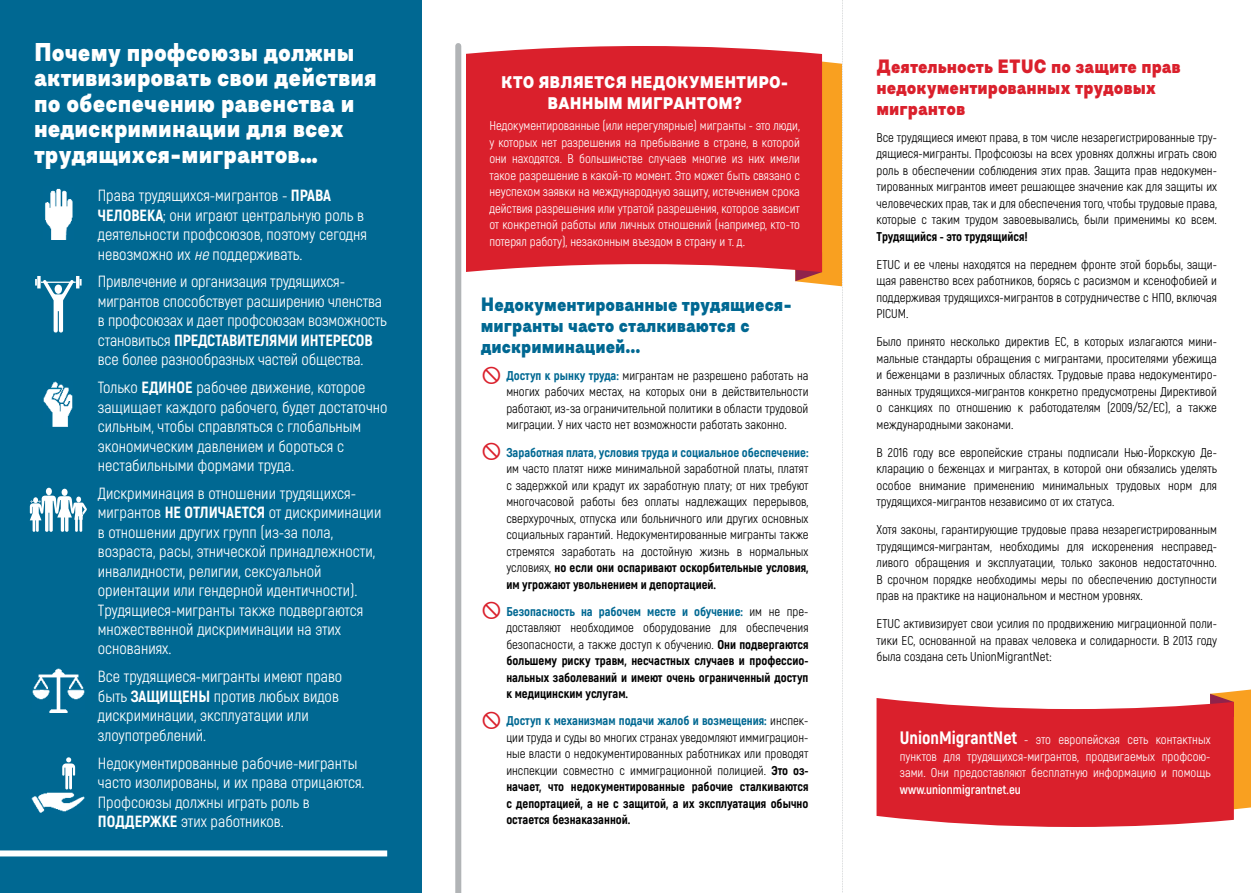
<style>
.page{position:relative;width:1251px;height:893px;background:#fff}
.page>*{position:absolute;margin:0;border:0;box-sizing:border-box;transform-origin:0 0}
.t1{font:800 24px/25.5px "Asket";color:#fff;scale:.9 1}
.t2{font:800 18px/21px "Asket";color:#006892;scale:.9 1}
.t3{font:800 18px/21px "Asket";color:#da202c;scale:.9 1}
.txt_bigger{font:16.2px/19.5px "Akrobat";color:#fff}
.t4{font:800 15.75px/21px "Asket";color:#fff;text-align:center;scale:.9 1}
.txt{font:12.75px/16.5px "Akrobat";color:#000;text-align:justify}
.txt-2{font:12.75px/16.5px "Akrobat";color:#fff;text-align:justify}
.t5{font:800 12.75px/16.5px "Akrobat";color:#000;text-align:justify}
.s1{font-weight:800}
.s2{font-style:italic}
.s3{font-weight:800;color:#006892}
.s4{color:#006892}
.s5{font-weight:400}
.s6{font-weight:800;font-size:18px}
.s7{font-weight:700}
</style>
<div class="page">
<div style="left:466px;top:46px;width:329px;height:226px;background:#da202c"></div>
<div style="left:455px;top:46px;width:6px;height:847px;background:#b1b4b6"></div>
<div style="left:0;top:0;width:421px;height:893px;background:#006892"></div>
<svg style="left:1210px;top:689px;width:40px;height:123px;background:#f69f31"></svg>
<svg style="left:876px;top:698px;width:357px;height:129px;background:#dc323d"></svg>
<div style="left:0;top:850px;width:387px;height:6px;background:#fff"></div>
<svg style="left:30px;top:488px;width:57px;height:44px"></svg>
<svg style="left:35px;top:276px;width:47px;height:56px"></svg>
<img style="left:32px;top:668px;width:52px;height:44px">
<img style="left:44px;top:382px;width:29px;height:44px">
<img style="left:31px;top:792px;width:54px;height:21px">
<svg style="left:62px;top:757px;width:13px;height:32px"></svg>
<img style="left:45px;top:188px;width:28px;height:52px">
<div style="left:48px;top:207px;width:21px;height:21px;background:#fff;border-radius:50%"></div>
<svg style="left:795px;top:0;width:48px;height:893px"></svg>
<h2 class="t1" style="left:34px;top:39px;width:382px">Почему профсоюзы должны активизировать свои действия по обеспечению равенства и недискриминации для всех трудящихся-мигрантов…</h2>
<p class="txt_bigger" style="left:98px;top:186px;width:270px">Права трудящихся-мигрантов - <span class="s1">ПРАВА ЧЕЛОВЕКА</span>; они играют центральную роль в деятельности профсоюзов, поэтому сегодня невозможно их <span class="s2">не</span>поддерживать.</p>
<p class="txt_bigger" style="left:98px;top:272px;width:290px">Привлечение и организация трудящихся&shy;мигрантов способствует расширению членства в профсоюзах и дает профсоюзам возможность становиться <span class="s1">ПРЕДСТАВИТЕЛЯМИ ИНТЕРЕСОВ </span>все более разнообразных частей общества.</p>
<p class="txt_bigger" style="left:98px;top:378px;width:291px">Только <span class="s1">ЕДИНОЕ</span> рабочее движение, которое защищает каждого рабочего, будет достаточно сильным, чтобы справляться с глобальным экономическим давлением и бороться с нестабильными формами труда.</p>
<p class="txt_bigger" style="left:98px;top:483px;width:285px">Дискриминация в отношении трудящихся&shy;мигрантов <span class="s1">НЕ ОТЛИЧАЕТСЯ</span> от дискриминации в отношении других групп (из-за пола, возраста, расы, этнической принадлежности, инвалидности, религии, сексуальной ориентации или гендерной идентичности).<br>Трудящиеся-мигранты также подвергаются множественной дискриминации на этих основаниях.</p>
<p class="txt_bigger" style="left:98px;top:667px;width:246px">Все трудящиеся-мигранты имеют право быть <span class="s1">ЗАЩИЩЕНЫ</span> против любых видов дискриминации, эксплуатации или злоупотреблений.</p>
<p class="txt_bigger" style="left:98px;top:753px;width:268px">Недокументированные рабочие-мигранты часто изолированы, и их права отрицаются.<br>Профсоюзы должны играть роль в <span class="s1">ПОДДЕРЖКЕ</span> этих работников.</p>
<h2 class="t4" style="left:501px;top:72px;width:320px">КТО ЯВЛЯЕТСЯ НЕДОКУМЕНТИРО-<br>ВАННЫМ МИГРАНТОМ?</h2>
<p class="txt-2" style="left:489px;top:117px;width:312px">Недокументированные (или нерегулярные) мигранты - это люди, у которых нет разрешения на пребывание в стране, в которой они находятся. В большинстве случаев многие из них имели такое разрешение в какой-то момент. Это может быть связано с неуспехом заявки на международную защиту, истечением срока действия разрешения или утратой разрешения, которое зависит от конкретной работы или личных отношений (например, кто-то потерял работу), незаконным въездом в страну и т. д.</p>
<h2 class="t2" style="left:480px;top:294px;width:347px">Недокументированные трудящиеся&shy;мигранты часто сталкиваются с дискриминацией...</h2>
<p class="txt" style="left:506px;top:367px;width:303px"><span class="s3">Доступ к рынку труда:</span> мигрантам не разрешено работать на многих рабочих местах, на которых они в действительности работают, из-за ограничительной политики в области трудовой миграции. У них часто нет возможности работать законно.</p>
<p class="txt" style="left:506px;top:444px;width:303px"><span class="s3">Заработная плата, условия труда и социальное обеспечение: </span>им часто платят ниже минимальной заработной платы, платят с задержкой или крадут их заработную плату; от них требуют многочасовой работы без оплаты надлежащих перерывов, сверхурочных, отпуска или больничного или других основных социальных гарантий. Недокументированные мигранты также стремятся заработать на достойную жизнь в нормальных условиях, <span class="s1">но если они оспаривают оскорбительные условия, им угрожают увольнением и депортацией.</span></p>
<p class="t5" style="left:506px;top:603px;width:303px"><span class="s4">Безопасность на рабочем месте и обучение:</span> <span class="s5">им не пре&shy;доставляют необходимое оборудование для обеспечения безопасности, а также доступ к обучению.</span> Они подвергаются большему риску травм, несчастных случаев и профессио&shy;нальных заболеваний и имеют очень ограниченный доступ к медицинским услугам.</p>
<p class="txt" style="left:506px;top:713px;width:303px"><span class="s3">Доступ к механизмам подачи жалоб и возмещения:</span> инспек&shy;ции труда и суды во многих странах уведомляют иммиграцион&shy;ные власти о недокументированных работниках или проводят инспекции совместно с иммиграционной полицией. <span class="s1">Это оз&shy;начает, что недокументированные рабочие сталкиваются с депортацией, а не с защитой, а их эксплуатация обычно остается безнаказанной.</span></p>
<h2 class="t3" style="left:876px;top:56px;width:339px">Деятельность ETUC по защите прав недокументированных трудовых мигрантов</h2>
<p class="txt" style="left:876px;top:129px;width:342px">Все трудящиеся имеют права, в том числе незарегистрированные тру&shy;дящиеся-мигранты. Профсоюзы на всех уровнях должны играть свою роль в обеспечении соблюдения этих прав. Защита прав недокумен&shy;тированных мигрантов имеет решающее значение как для защиты их человеческих прав, так и для обеспечения того, чтобы трудовые права, которые с таким трудом завоевывались, были применимы ко всем.<br><span class="s1">Трудящийся - это трудящийся!</span></p>
<p class="txt" style="left:876px;top:256px;width:342px">ETUC и ее члены находятся на переднем фронте этой борьбы, защи&shy;щая равенство всех работников, борясь с расизмом и ксенофобией и поддерживая трудящихся-мигрантов в сотрудничестве с НПО, включая PICUM.</p>
<p class="txt" style="left:876px;top:334px;width:342px">Было принято несколько директив ЕС, в которых излагаются мини&shy;мальные стандарты обращения с мигрантами, просителями убежища и беженцами в различных областях. Трудовые права недокументиро&shy;ванных трудящихся-мигрантов конкретно предусмотрены Директивой о санкциях по отношению к работодателям (2009/52/EC), а также международными законами.</p>
<p class="txt" style="left:876px;top:444px;width:342px">В 2016 году все европейские страны подписали Нью-Йоркскую Де&shy;кларацию о беженцах и мигрантах, в которой они обязались уделять особое внимание применению минимальных трудовых норм для трудящихся-мигрантов независимо от их статуса.</p>
<p class="txt" style="left:876px;top:522px;width:342px">Хотя законы, гарантирующие трудовые права незарегистрированным трудящимся-мигрантам, необходимы для искоренения несправед&shy;ливого обращения и эксплуатации, только законов недостаточнно.<br>В срочном порядке необходимы меры по обеспечению доступности прав на практике на национальном и местном уровнях.</p>
<p class="txt" style="left:876px;top:616px;width:342px">ETUC активизирует свои усилия по продвижению миграционной поли&shy;тики ЕС, основанной на правах человека и солидарности. В 2013 году была создана сеть UnionMigrantNet:</p>
<p class="txt-2" style="left:899px;top:731px;width:312px"><span class="s6">UnionMigrantNet</span> - это европейская сеть контактных пунктов для трудящихся-мигрантов, продвигаемых профсою&shy;зами. Они предоставляют бесплатную информацию и помощь <span class="s7">www.unionmigrantnet.eu</span></p>
</div>
